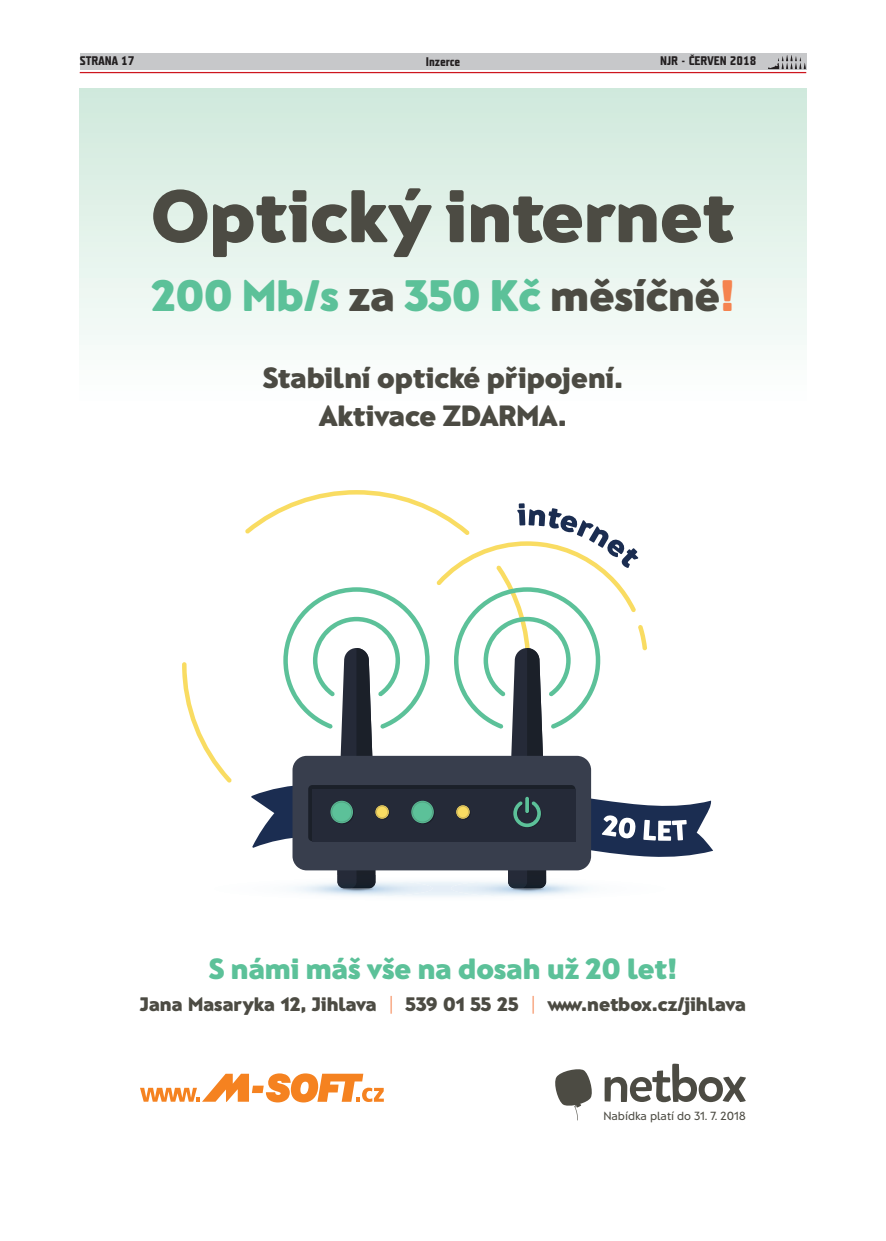
<style>
.page{position:relative;width:886px;height:1241px;background:#fff}
.page>*{position:absolute;margin:0;border:0;box-sizing:border-box;transform-origin:0 0}
.t1{font:800 74.25px "Franz Sans";color:#4c4b43}
.t2{font:800 44px "Franz Sans";color:#5cc199}
.t3{font:800 29.25px/38.6px "Franz Sans";color:#4c4b43;text-align:center}
.t4{font:800 29.25px "Franz Sans";color:#5cc199}
.t5{font:800 19.5px "Franz Sans";color:#4c4b43}
.t6{font:700 12.5px "Teuton Normal";color:#231f20}
.t7{font:500 11.75px "Franz Sans";color:#4c4b43}
.s1{color:#4c4b43}
.s2{color:#f5834f}
.s3{font-weight:300;color:#f5834f}
</style>
<div class="page">
<hr style="left:80px;top:72px;width:726px;height:1px;background:#cd151d">
<div style="left:80px;top:53px;width:726px;height:17px;background:#c7c8ca"></div>
<svg style="left:768px;top:55px;width:38px;height:14px"></svg>
<svg style="left:182px;top:490px;width:531px;height:407px"></svg>
<div style="left:80px;top:89px;width:726px;height:312px;background:linear-gradient(to bottom,#cfe9db,#fdfefe)"></div>
<svg style="left:604px;top:1063px;width:142px;height:39px"></svg>
<svg style="left:555px;top:1069px;width:37px;height:51px"></svg>
<svg style="left:140px;top:1073px;width:244px;height:29px"></svg>
<p class="t6" style="left:80px;top:55px;width:56px">STRANA 17</p>
<p class="t6" style="left:426px;top:55px;width:36px">Inzerce</p>
<p class="t6" style="left:660px;top:55px;width:98px">NJR - ČERVEN 2018</p>
<h1 class="t1" style="left:151px;top:171px;width:585px">Optický internet</h1>
<h2 class="t2" style="left:151px;top:269px;width:585px">200 Mb/s <span class="s1">za</span> 350 Kč <span class="s1">měsíčně</span><span class="s2">!</span></h2>
<h3 class="t3" style="left:263px;top:358px;width:362px">Stabilní optické připojení.<br>Aktivace ZDARMA.</h3>
<h3 class="t4" style="left:209px;top:950px;width:470px">S námi máš vše na dosah už 20 let!</h3>
<p class="t5" style="left:140px;top:992px;width:607px">Jana Masaryka 12, Jihlava <span class="s3">|</span> 539 01 55 25 <span class="s3">|</span> www.netbox.cz/jihlava</p>
<p class="t7" style="left:603px;top:1109px;width:144px">Nabídka platí do 31. 7. 2018</p>
</div>
